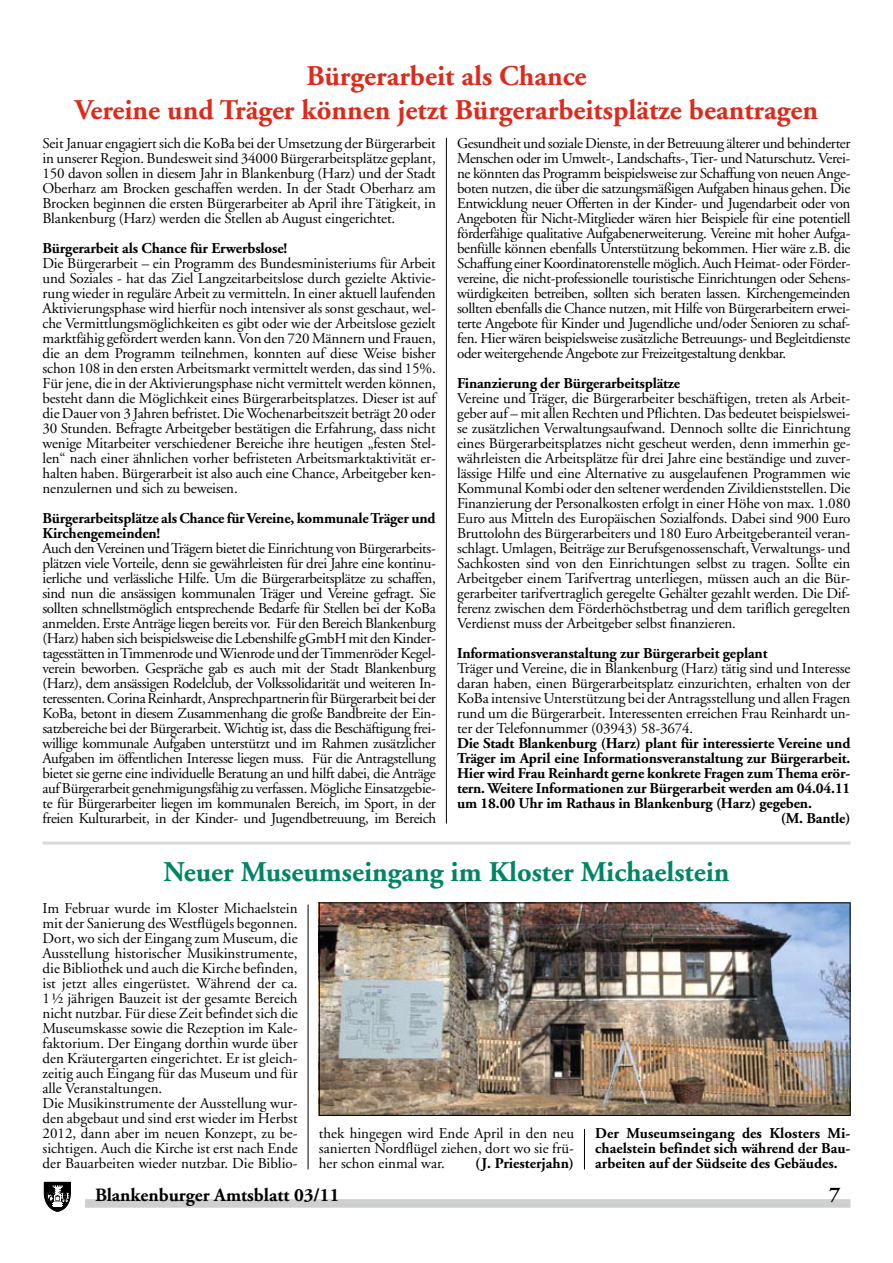
<style>
.page{position:relative;width:893px;height:1263px;background:#fff}
.page>*{position:absolute;margin:0;border:0;box-sizing:border-box;transform-origin:0 0}
.t1{font:700 28.5px/34.2px "Adobe Garamond";color:#dd2a1b;text-align:center}
.t2{font:700 28.5px "Adobe Garamond";color:#008464}
.t3{font:700 21px "Adobe Garamond";color:#000}
.t4{font:700 18.75px "Adobe Garamond";color:#000}
.t5{font:15px/15px "Adobe Garamond";color:#000;text-align:justify}
.t6{font:700 15px/15px "Adobe Garamond";letter-spacing:-.01em;color:#000}
</style>
<div class="page">
<svg style="left:43px;top:1182px;width:28px;height:30px"></svg>
<svg style="left:44px;top:1182px;width:26px;height:29px"></svg>
<div style="left:85px;top:1199px;width:765px;height:9px;background:#cecfcf"></div>
<hr style="left:43px;top:841px;width:807px;height:3px;background:#d9d9da">
<img style="left:321px;top:904px;width:527px;height:210px">
<div style="left:319px;top:902px;width:531px;height:214px;border:1px solid #000"></div>
<hr style="left:308px;top:905px;width:1px;height:264px;background:#000">
<hr style="left:584px;top:1129px;width:1px;height:40px;background:#000">
<hr style="left:446px;top:138px;width:1px;height:686px;background:#000">
<h1 class="t1" style="left:75px;top:59px;width:745px">Bürgerarbeit als Chance<br>Vereine und Träger können jetzt Bürgerarbeitsplätze beantragen</h1>
<p class="t5" style="left:43px;top:136px;width:395px">Seit Januar engagiert sich die KoBa bei der Umsetzung der Bürgerarbeit in unserer Region. Bundesweit sind 34000 Bürgerarbeitsplätze geplant, 150 davon sollen in diesem Jahr in Blankenburg (Harz) und der Stadt Oberharz am Brocken geschaffen werden. In der Stadt Oberharz am Brocken beginnen die ersten Bürgerarbeiter ab April ihre Tätigkeit, in Blankenburg (Harz) werden die Stellen ab August eingerichtet.</p>
<p class="t6" style="left:43px;top:241px;width:246px">Bürgerarbeit als Chance für Erwerbslose!</p>
<p class="t5" style="left:43px;top:256px;width:395px">Die Bürgerarbeit – ein Programm des Bundesministeriums für Arbeit und Soziales - hat das Ziel Langzeitarbeitslose durch gezielte Aktivie&shy;rung wieder in reguläre Arbeit zu vermitteln. In einer aktuell laufenden Aktivierungsphase wird hierfür noch intensiver als sonst geschaut, wel&shy;che Vermittlungsmöglichkeiten es gibt oder wie der Arbeitslose gezielt marktfähig gefördert werden kann. Von den 720 Männern und Frauen, die an dem Programm teilnehmen, konnten auf diese Weise bisher schon 108 in den ersten Arbeitsmarkt vermittelt werden, das sind 15%.<br>Für jene, die in der Aktivierungsphase nicht vermittelt werden können, besteht dann die Möglichkeit eines Bürgerarbeitsplatzes. Dieser ist auf die Dauer von 3 Jahren befristet. Die Wochenarbeitszeit beträgt 20 oder 30 Stunden. Befragte Arbeitgeber bestätigen die Erfahrung, dass nicht wenige Mitarbeiter verschiedener Bereiche ihre heutigen „festen Stel&shy;len“ nach einer ähnlichen vorher befristeten Arbeitsmarktaktivität er&shy;halten haben. Bürgerarbeit ist also auch eine Chance, Arbeitgeber ken&shy;nenzulernen und sich zu beweisen.</p>
<p class="t6" style="left:43px;top:511px;width:394px">Bürgerarbeitsplätze als Chance für Vereine, kommunale Träger und<br>Kirchengemeinden!</p>
<p class="t5" style="left:43px;top:541px;width:395px">Auch den Vereinen und Trägern bietet die Einrichtung von Bürgerarbeits&shy;plätzen viele Vorteile, denn sie gewährleisten für drei Jahre eine kontinu&shy;ierliche und verlässliche Hilfe. Um die Bürgerarbeitsplätze zu schaffen, sind nun die ansässigen kommunalen Träger und Vereine gefragt. Sie sollten schnellstmöglich entsprechende Bedarfe für Stellen bei der KoBa anmelden. Erste Anträge liegen bereits vor. Für den Bereich Blankenburg (Harz) haben sich beispielsweise die Lebenshilfe gGmbH mit den Kinder&shy;tagesstätten in Timmenrode und Wienrode und der Timmenröder Kegel&shy;verein beworben. Gespräche gab es auch mit der Stadt Blankenburg (Harz), dem ansässigen Rodelclub, der Volkssolidarität und weiteren In&shy;teressenten. Corina Reinhardt, Ansprechpartnerin für Bürgerarbeit bei der KoBa, betont in diesem Zusammenhang die große Bandbreite der Ein&shy;satzbereiche bei der Bürgerarbeit. Wichtig ist, dass die Beschäftigung frei&shy;willige kommunale Aufgaben unterstützt und im Rahmen zusätzlicher Aufgaben im öffentlichen Interesse liegen muss. Für die Antragstellung bietet sie gerne eine individuelle Beratung an und hilft dabei, die Anträge auf Bürgerarbeit genehmigungsfähig zu verfassen. Mögliche Einsatzgebie&shy;te für Bürgerarbeiter liegen im kommunalen Bereich, im Sport, in der freien Kulturarbeit, in der Kinder- und Jugendbetreuung, im Bereich</p>
<p class="t5" style="left:457px;top:136px;width:395px">Gesundheit und soziale Dienste, in der Betreuung älterer und behinderter Menschen oder im Umwelt-, Landschafts-, Tier- und Naturschutz. Verei&shy;ne könnten das Programm beispielsweise zur Schaffung von neuen Ange&shy;boten nutzen, die über die satzungsmäßigen Aufgaben hinaus gehen. Die Entwicklung neuer Offerten in der Kinder- und Jugendarbeit oder von Angeboten für Nicht-Mitglieder wären hier Beispiele für eine potentiell förderfähige qualitative Aufgabenerweiterung. Vereine mit hoher Aufga&shy;benfülle können ebenfalls Unterstützung bekommen. Hier wäre z.B. die Schaffung einer Koordinatorenstelle möglich. Auch Heimat- oder Förder&shy;vereine, die nicht-professionelle touristische Einrichtungen oder Sehens&shy;würdigkeiten betreiben, sollten sich beraten lassen. Kirchengemeinden sollten ebenfalls die Chance nutzen, mit Hilfe von Bürgerarbeitern erwei&shy;terte Angebote für Kinder und Jugendliche und/oder Senioren zu schaf&shy;fen. Hier wären beispielsweise zusätzliche Betreuungs- und Begleitdienste oder weitergehende Angebote zur Freizeitgestaltung denkbar.</p>
<p class="t6" style="left:457px;top:376px;width:225px">Finanzierung der Bürgerarbeitsplätze</p>
<p class="t5" style="left:457px;top:391px;width:395px">Vereine und Träger, die Bürgerarbeiter beschäftigen, treten als Arbeit&shy;geber auf – mit allen Rechten und Pflichten. Das bedeutet beispielswei&shy;se zusätzlichen Verwaltungsaufwand. Dennoch sollte die Einrichtung eines Bürgerarbeitsplatzes nicht gescheut werden, denn immerhin ge&shy;währleisten die Arbeitsplätze für drei Jahre eine beständige und zuver&shy;lässige Hilfe und eine Alternative zu ausgelaufenen Programmen wie Kommunal Kombi oder den seltener werdenden Zivildienststellen. Die Finanzierung der Personalkosten erfolgt in einer Höhe von max. 1.080<br>Euro aus Mitteln des Europäischen Sozialfonds. Dabei sind 900 Euro Bruttolohn des Bürgerarbeiters und 180 Euro Arbeitgeberanteil veran&shy;schlagt. Umlagen, Beiträge zur Berufsgenossenschaft, Verwaltungs- und Sachkosten sind von den Einrichtungen selbst zu tragen. Sollte ein Arbeitgeber einem Tarifvertrag unterliegen, müssen auch an die Bür&shy;gerarbeiter tarifvertraglich geregelte Gehälter gezahlt werden. Die Dif&shy;ferenz zwischen dem Förderhöchstbetrag und dem tariflich geregelten Verdienst muss der Arbeitgeber selbst finanzieren.</p>
<p class="t6" style="left:457px;top:646px;width:312px">Informationsveranstaltung zur Bürgerarbeit geplant</p>
<p class="t5" style="left:457px;top:661px;width:395px">Träger und Vereine, die in Blankenburg (Harz) tätig sind und Interesse daran haben, einen Bürgerarbeitsplatz einzurichten, erhalten von der KoBa intensive Unterstützung bei der Antragsstellung und allen Fragen rund um die Bürgerarbeit. Interessenten erreichen Frau Reinhardt un&shy;ter der Telefonnummer (03943) 58-3674.</p>
<p class="t6" style="left:457px;top:736px;width:395px">Die Stadt Blankenburg (Harz) plant für interessierte Vereine und</p>
<p class="t6" style="left:457px;top:751px;width:395px">Träger im April eine Informationsveranstaltung zur Bürgerarbeit.</p>
<p class="t6" style="left:457px;top:766px;width:395px">Hier wird Frau Reinhardt gerne konkrete Fragen zum Thema erör-</p>
<p class="t6" style="left:457px;top:781px;width:395px">tern. Weitere Informationen zur Bürgerarbeit werden am 04.04.11</p>
<p class="t6" style="left:457px;top:796px;width:356px">um 18.00 Uhr im Rathaus in Blankenburg (Harz) gegeben.</p>
<p class="t6" style="left:781px;top:811px;width:71px">(M. Bantle)</p>
<h1 class="t2" style="left:163px;top:856px;width:568px">Neuer Museumseingang im Kloster Michaelstein</h1>
<p class="t5" style="left:43px;top:901px;width:257px;text-align:left">Im Februar wurde im Kloster Michaelstein mit der Sanierung des Westflügels begonnen.<br>Dort, wo sich der Eingang zum Museum, die Ausstellung historischer Musikinstrumente, die Bibliothek und auch die Kirche befinden, ist jetzt alles eingerüstet. Während der ca.<br>1½ jährigen Bauzeit ist der gesamte Bereich nicht nutzbar. Für diese Zeit befindet sich die Museumskasse sowie die Rezeption im Kale&shy;faktorium. Der Eingang dorthin wurde über den Kräutergarten eingerichtet. Er ist gleich&shy;zeitig auch Eingang für das Museum und für alle Veranstaltungen.<br>Die Musikinstrumente der Ausstellung wur&shy;den abgebaut und sind erst wieder im Herbst 2012, dann aber im neuen Konzept, zu be&shy;sichtigen. Auch die Kirche ist erst nach Ende der Bauarbeiten wieder nutzbar. Die Biblio-</p>
<p class="t5" style="left:319px;top:1126px;width:257px">thek hingegen wird Ende April in den neu sanierten Nordflügel ziehen, dort wo sie frü&shy;her schon einmal war.</p>
<p class="t6" style="left:475px;top:1156px;width:100px">(J. Priesterjahn)</p>
<p class="t6" style="left:595px;top:1126px;width:257px;text-align:justify">Der Museumseingang des Klosters Mi&shy;chaelstein befindet sich während der Bau&shy;arbeiten auf der Südseite des Gebäudes.</p>
<p class="t4" style="left:95px;top:1185px;width:246px">Blankenburger Amtsblatt 03/11</p>
<h2 class="t3" style="left:829px;top:1183px;width:12px">7</h2>
</div>
